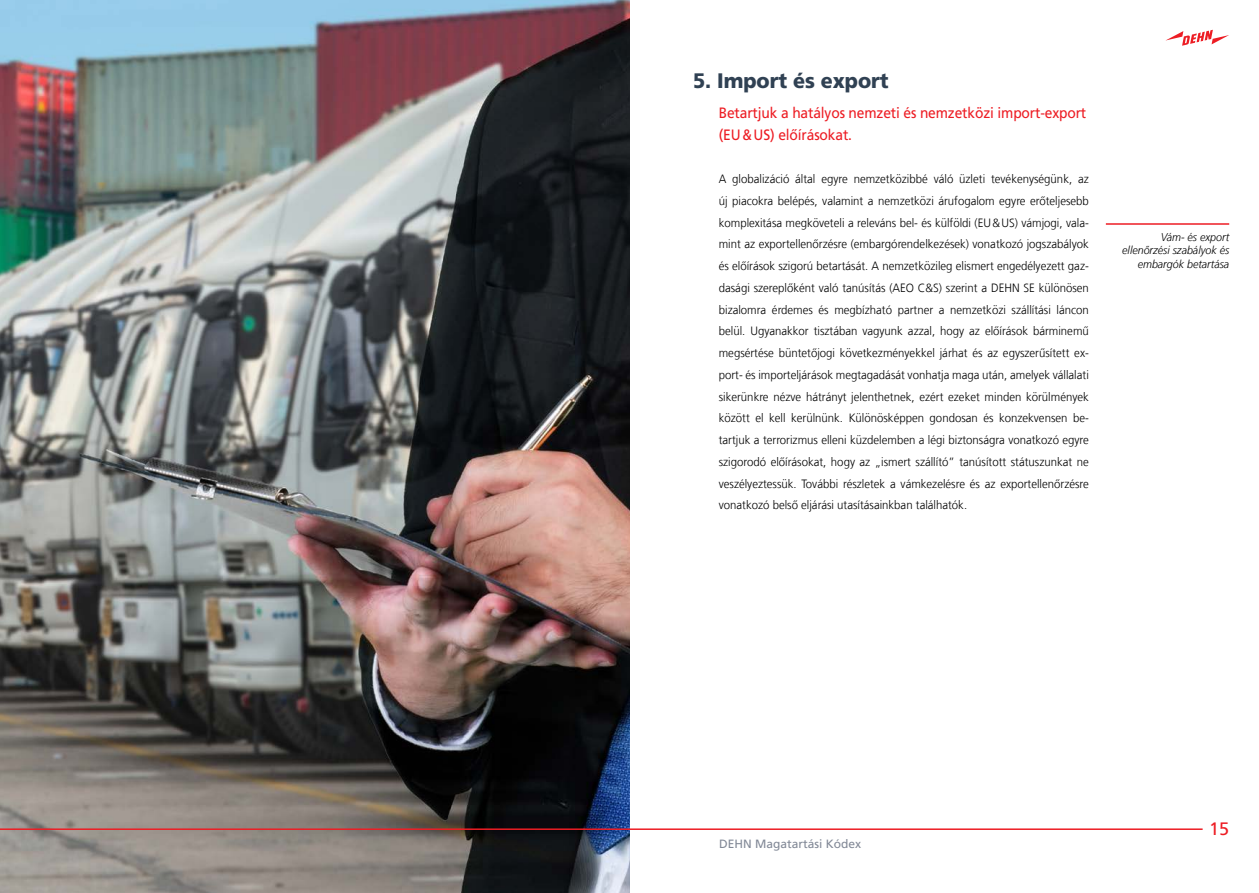
<style>
.page{position:relative;width:1259px;height:893px;background:#fff}
.page>*{position:absolute;margin:0;border:0;box-sizing:border-box;transform-origin:0 0}
.t1{font:900 21px "Frutiger LT Com";letter-spacing:-.005em;color:#304153;scale:.94 1}
.t2{font:18px "Frutiger LT Com";color:#ed1d24}
.t3{font:15px/21.8px "Frutiger LT Com";letter-spacing:-.01em;color:#ed1d24;scale:.92 1}
.t4{font:300 12px/21.8px "Frutiger LT Com";color:#000;text-align:justify;scale:.95 1}
.t5{font:12px "Frutiger LT Com";color:#828997}
.t6{font:italic 300 11.25px/13.5px "Frutiger LT Com";color:#000;text-align:right;scale:.95 1}
</style>
<div class="page">
<img style="left:0;top:0;width:629px;height:893px">
<hr style="left:1106px;top:223px;width:123px;height:2px;background:#ed1d24">
<hr style="left:0;top:828px;width:1202px;height:2px;background:#ed1d24">
<svg style="left:1165px;top:30px;width:64px;height:16px"></svg>
<h1 class="t1" style="left:693px;top:68px;width:209px">5. Import és export</h1>
<p class="t3" style="left:719px;top:102px;width:401px">Betartjuk a hatályos nemzeti és nemzetközi import-export (EU&amp;US) előírásokat.</p>
<p class="t4" style="left:719px;top:168px;width:391px">A globalizáció által egyre nemzetközibbé váló üzleti tevékenységünk, az új piacokra belépés, valamint a nemzetközi árufogalom egyre erőteljesebb komplexitása megköveteli a releváns bel- és külföldi (EU&amp;US) vámjogi, vala&shy;mint az exportellenőrzésre (embargórendelkezések) vonatkozó jogszabályok és előírások szigorú betartását. A nemzetközileg elismert engedélyezett gaz&shy;dasági szereplőként való tanúsítás (AEO C&amp;S) szerint a DEHN SE különösen bizalomra érdemes és megbízható partner a nemzetközi szállítási láncon belül. Ugyanakkor tisztában vagyunk azzal, hogy az előírások bárminemű megsértése büntetőjogi következményekkel járhat és az egyszerűsített ex&shy;port- és importeljárások megtagadását vonhatja maga után, amelyek vállalati sikerünkre nézve hátrányt jelenthetnek, ezért ezeket minden körülmények között el kell kerülnünk. Különösképpen gondosan és konzekvensen be&shy;tartjuk a terrorizmus elleni küzdelemben a légi biztonságra vonatkozó egyre szigorodó előírásokat, hogy az „ismert szállító” tanúsított státuszunkat ne veszélyeztessük. További részletek a vámkezelésre és az exportellenőrzésre vonatkozó belső eljárási utasításainkban találhatók.</p>
<p class="t6" style="left:1122px;top:230px;width:114px">Vám- és export ellenőrzési szabályok és embargók betartása</p>
<p class="t5" style="left:719px;top:836px;width:144px">DEHN Magatartási Kódex</p>
<h2 class="t2" style="left:1209px;top:818px;width:22px">15</h2>
</div>
